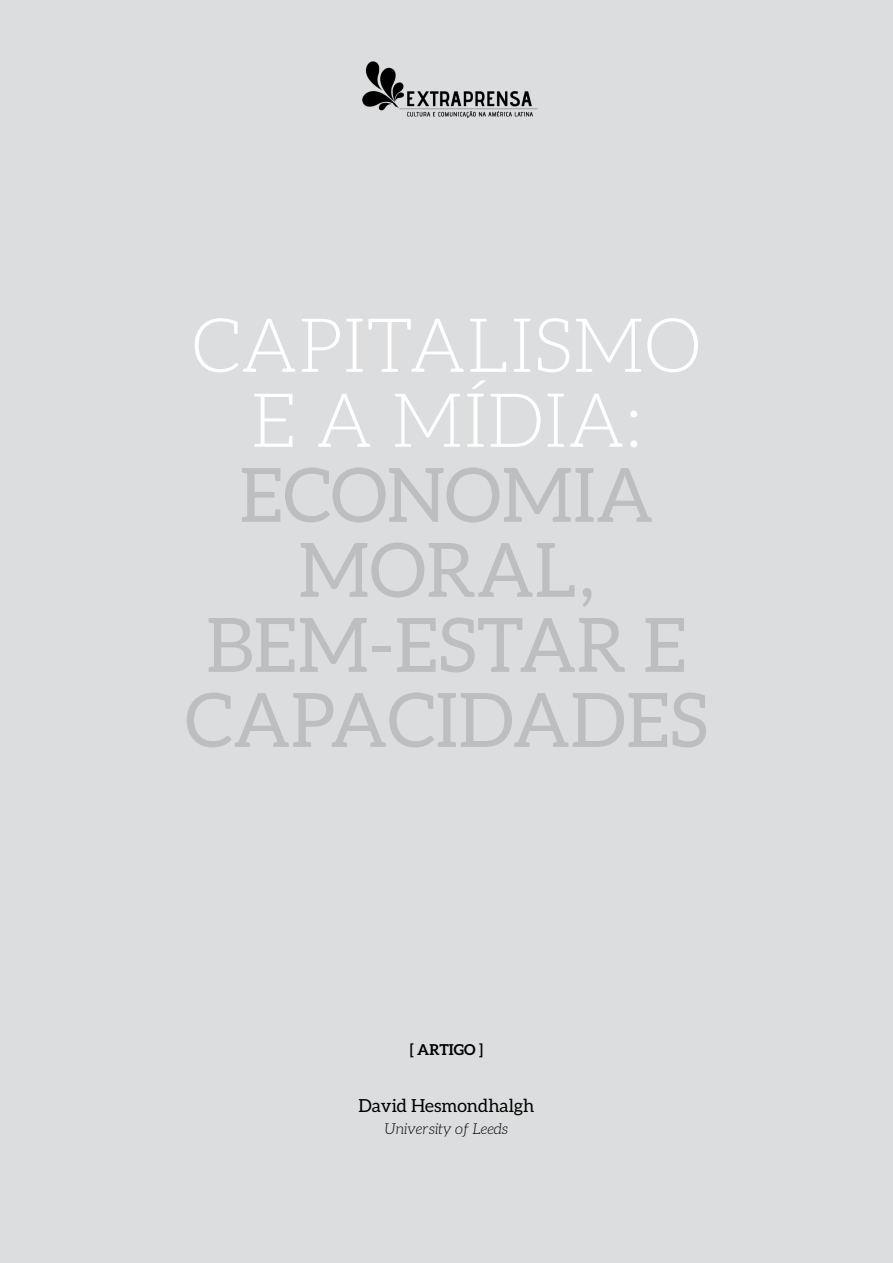
<style>
.page{position:relative;width:893px;height:1263px;background:#dcddde}
.page>*{position:absolute;margin:0;border:0;box-sizing:border-box;transform-origin:0 0}
.t1{font:75px/75px "Aleo";color:#bcbec0;text-align:center}
.t2{font:300 75px/75px "Aleo";color:#fff;text-align:center}
.t3{font:18px "Aleo";color:#000}
.t4{font:italic 300 15px "Aleo";color:#000}
.t5{font:700 15px "Aleo";color:#000}
</style>
<div class="page">
<img style="left:362px;top:61px;width:176px;height:57px">
<p class="t2" style="left:192px;top:308px;width:511px">CAPITALISMO<br>E A MÍDIA:</p>
<p class="t1" style="left:185px;top:457px;width:524px">ECONOMIA<br>MORAL,<br>BEM-ESTAR E<br>CAPACIDADES</p>
<p class="t5" style="left:410px;top:1040px;width:74px">[ ARTIGO ]</p>
<p class="t3" style="left:359px;top:1095px;width:177px">David Hesmondhalgh</p>
<p class="t4" style="left:385px;top:1120px;width:125px">University of Leeds</p>
</div>
